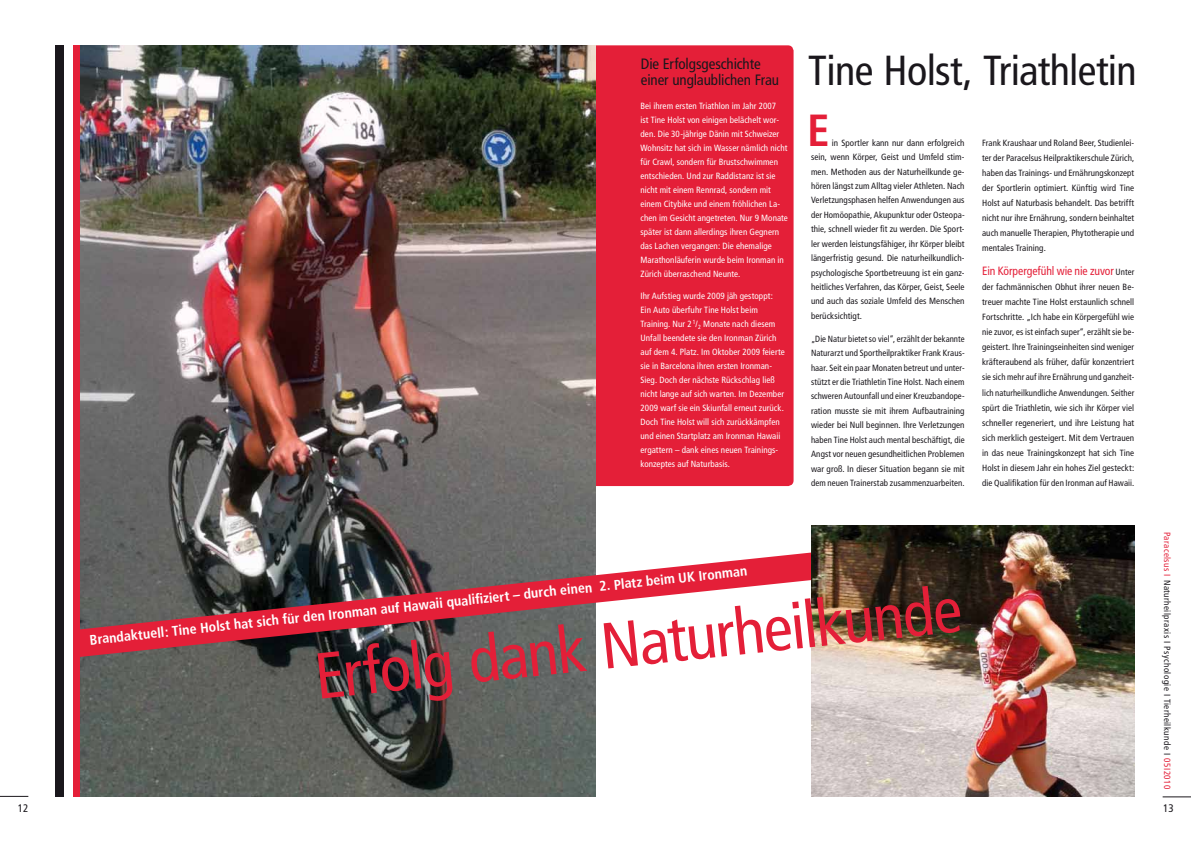
<style>
.page{position:relative;width:1191px;height:842px;background:#fff}
.page>*{position:absolute;margin:0;border:0;box-sizing:border-box;transform-origin:0 0}
.t1{font:condensed 65px "Frutiger";color:#e41f38}
.t2{font:700 condensed 45px "Frutiger";color:#e41f38}
.t3{font:condensed 42px "Frutiger";letter-spacing:-.015em;color:#1a171c}
.t4{font:condensed 15px/16px "Frutiger";letter-spacing:-.005em;color:#1a171c}
.t5{font:700 condensed 14px "Frutiger";color:#fff}
.t6{font:condensed 12px "Frutiger";letter-spacing:-.005em;color:#e41f38}
.t7{font:condensed 11px "Frutiger";color:#1a171c}
.t8{font:condensed 9px/15.1px "Frutiger";letter-spacing:.01em;color:#1a171c;text-align:justify}
.t9{font:condensed 9px/14px "Frutiger";letter-spacing:.005em;color:#fff}
.t10{font:condensed 9px/14.4px "Frutiger";letter-spacing:.01em;color:#1a171c;text-align:justify;scale:.96 1}
.t11{font:condensed 9px "Frutiger";letter-spacing:.05em;color:#1a171c}
.s1{font-size:9px;color:#1a171c}
.s2{color:#e41f38}
</style>
<div class="page">
<div style="left:584px;top:45px;width:209px;height:441px;background:#e41f38;border-radius:6px"></div>
<img style="left:79px;top:45px;width:516px;height:752px">
<svg style="left:79px;top:540px;width:732px;height:117px"></svg>
<img style="left:811px;top:525px;width:323px;height:272px">
<svg style="left:0;top:796px;width:28px;height:1px"></svg>
<svg style="left:1162px;top:797px;width:29px;height:1px"></svg>
<div style="left:55px;top:45px;width:9px;height:752px;background:#1a171c"></div>
<div style="left:73px;top:45px;width:6px;height:752px;background:#e41f38"></div>
<h3 class="t4" style="left:641px;top:55px;width:140px">Die Erfolgsgeschichte einer unglaublichen Frau</h3>
<p class="t9" style="left:640px;top:99px;width:149px">Bei ihrem ersten Triathlon im Jahr 2007<br>ist Tine Holst von einigen belächelt wor&shy;den. Die 30-jährige Dänin mit Schweizer Wohnsitz hat sich im Wasser nämlich nicht für Crawl, sondern für Brustschwimmen entschieden. Und zur Raddistanz ist sie nicht mit einem Rennrad, sondern mit einem Citybike und einem fröhlichen La&shy;chen im Gesicht angetreten. Nur 9 Monate später ist dann allerdings ihren Gegnern das Lachen vergangen: Die ehemalige Marathonläuferin wurde beim Ironman in Zürich überraschend Neunte.</p>
<p class="t9" style="left:640px;top:289px;width:146px">Ihr Aufstieg wurde 2009 jäh gestoppt:<br>Ein Auto überfuhr Tine Holst beim Training. Nur 2<sup>1</sup>/<sub>2</sub> Monate nach diesem Unfall beendete sie den Ironman Zürich auf dem 4. Platz. Im Oktober 2009 feierte sie in Barcelona ihren ersten Ironman-Sieg. Doch der nächste Rückschlag ließ nicht lange auf sich warten. Im Dezember 2009 warf sie ein Skiunfall erneut zurück.<br>Doch Tine Holst will sich zurückkämpfen und einen Startplatz am Ironman Hawaii ergattern – dank eines neuen Trainings&shy;konzeptes auf Naturbasis.</p>
<h3 class="t3" style="left:808px;top:46px;width:330px">Tine Holst, Triathletin</h3>
<h2 class="t2" style="left:807px;top:103px;width:24px">E</h2>
<p class="t8" style="left:811px;top:135px;width:155px;line-height:14.4px;text-indent:21px">in Sportler kann nur dann erfolgreich sein, wenn Körper, Geist und Umfeld stim&shy;men. Methoden aus der Naturheilkunde ge&shy;hören längst zum Alltag vieler Athleten. Nach Verletzungsphasen helfen Anwendungen aus der Homöopathie, Akupunktur oder Osteopa&shy;thie, schnell wieder fit zu werden. Die Sport&shy;ler werden leistungsfähiger, ihr Körper bleibt längerfristig gesund. Die naturheilkundlich&shy;psychologische Sportbetreuung ist ein ganz&shy;heitliches Verfahren, das Körper, Geist, Seele und auch das soziale Umfeld des Menschen berücksichtigt.</p>
<p class="t10" style="left:811px;top:331px;width:161px">„Die Natur bietet so viel“, erzählt der bekannte Naturarzt und Sportheilpraktiker Frank Kraus&shy;haar. Seit ein paar Monaten betreut und unter&shy;stützt er die Triathletin Tine Holst. Nach einem schweren Autounfall und einer Kreuzbandope&shy;ration musste sie mit ihrem Aufbautraining wieder bei Null beginnen. Ihre Verletzungen haben Tine Holst auch mental beschäftigt, die Angst vor neuen gesundheitlichen Problemen war groß. In dieser Situation begann sie mit dem neuen Trainerstab zusammenzuarbeiten.</p>
<p class="t8" style="left:982px;top:135px;width:154px">Frank Kraushaar und Roland Beer, Studienlei&shy;ter der Paracelsus Heilpraktikerschule Zürich, haben das Trainings- und Ernährungskonzept der Sportlerin optimiert. Künftig wird Tine Holst auf Naturbasis behandelt. Das betrifft nicht nur ihre Ernährung, sondern beinhaltet auch manuelle Therapien, Phytotherapie und mentales Training.</p>
<h3 class="t6" style="left:982px;top:264px;width:154px">Ein Körpergefühl wie nie zuvor <span class="s1">Unter</span></h3>
<p class="t8" style="left:982px;top:279px;width:154px">der fachmännischen Obhut ihrer neuen Be&shy;treuer machte Tine Holst erstaunlich schnell Fortschritte. „Ich habe ein Körpergefühl wie nie zuvor, es ist einfach super“, erzählt sie be&shy;geistert. Ihre Trainingseinheiten sind weniger kräfteraubend als früher, dafür konzentriert sie sich mehr auf ihre Ernährung und ganzheit&shy;lich naturheilkundliche Anwendungen. Seither spürt die Triathletin, wie sich ihr Körper viel schneller regeneriert, und ihre Leistung hat sich merklich gesteigert. Mit dem Vertrauen in das neue Trainingskonzept hat sich Tine Holst in diesem Jahr ein hohes Ziel gesteckt: die Qualifikation für den Ironman auf Hawaii.</p>
<h3 class="t5" style="left:89px;top:631px;width:662px;rotate:-6deg">Brandaktuell: Tine Holst hat sich für den Ironman auf Hawaii qualifi ziert – durch einen 2. Platz beim UK Ironman</h3>
<h1 class="t1" style="left:311px;top:639px;width:651px;rotate:-6deg">Erfolg dank Naturheilkunde</h1>
<p class="t11" style="left:1172px;top:532px;width:259px;rotate:90deg"><span class="s2">Paracelsus I</span> Naturheilpraxis I Psychologie I Tierheilkunde I <span class="s2">05I2010</span></p>
<p class="t7" style="left:18px;top:802px;width:12px">12</p>
<p class="t7" style="left:1163px;top:802px;width:12px">13</p>
</div>
